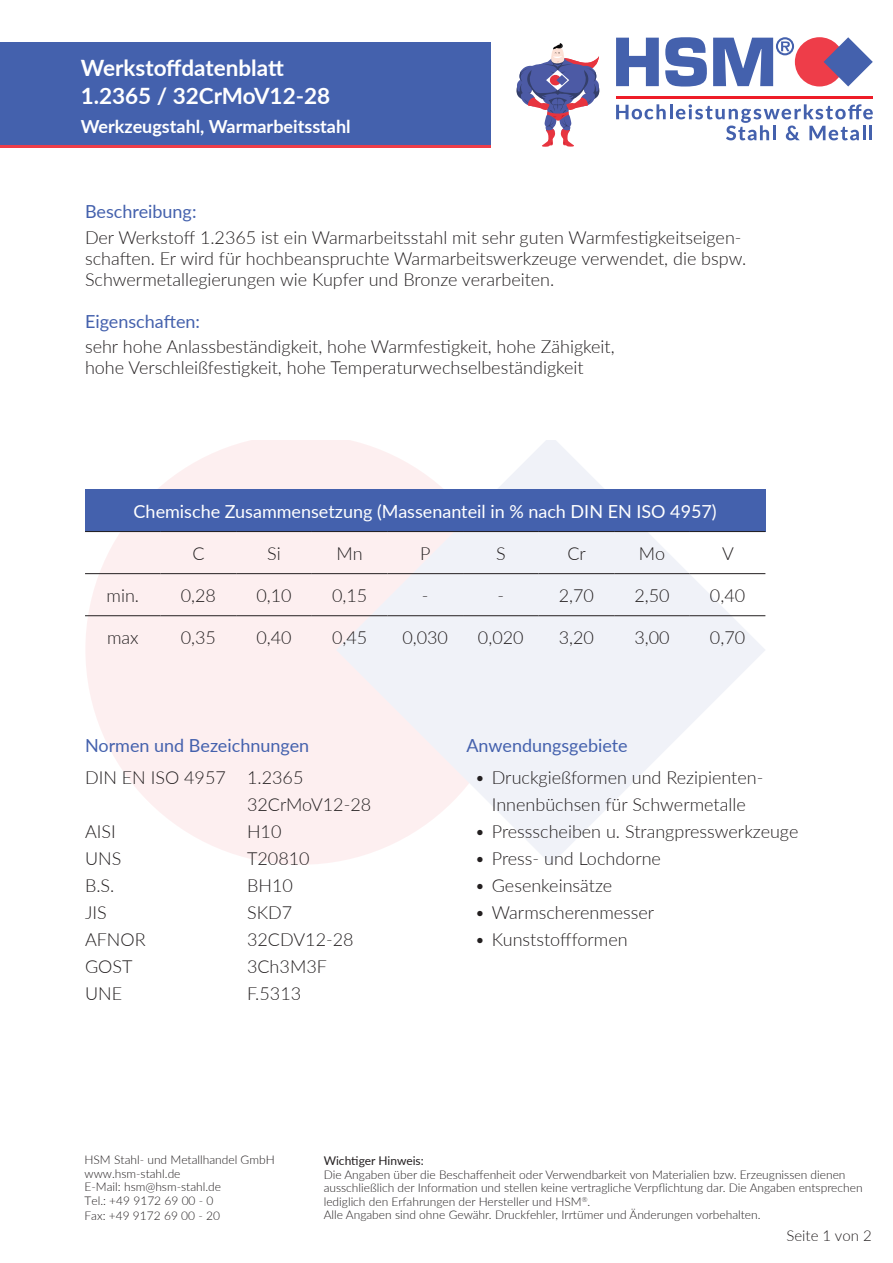
<style>
.page{position:relative;width:893px;height:1263px;background:#fff}
.page>*{position:absolute;margin:0;border:0;box-sizing:border-box;transform-origin:0 0}
.HSM-Überschrift_rot{font:700 22.5px "Lato";color:#fff}
.HSM-Überschrift_rot-2{font:300 18px/21px "Lato";color:#231f20}
.HSM-Überschrift_rot-3{font:18px "Lato";color:#4461ad}
.HSM-Überschrift_rot-4{font:18px "Lato";color:#fff}
.HSM-Überschrift_rot-5{font:700 18px "Lato";color:#fff}
.t1{font:300 15px "Lato";color:#231f20}
.t2{font:300 12px/13.5px "Lato";color:#231f20}
.t3{font:12px "Lato";color:#231f20}
</style>
<div class="page">
<div style="left:0;top:43px;width:490px;height:102px;background:#4461ad"></div>
<hr style="left:616px;top:96px;width:257px;height:2px;background:#ee1c28">
<svg style="left:616px;top:38px;width:43px;height:48px"></svg>
<svg style="left:665px;top:37px;width:42px;height:50px"></svg>
<svg style="left:713px;top:37px;width:81px;height:49px"></svg>
<div style="left:795px;top:37px;width:49px;height:49px;background:#ee3d49;border-radius:50%"></div>
<svg style="left:824px;top:37px;width:49px;height:49px"></svg>
<svg style="left:616px;top:104px;width:257px;height:36px"></svg>
<svg style="left:516px;top:43px;width:83px;height:104px"></svg>
<svg style="left:85px;top:440px;width:251px;height:425px;fill:#fdeff0"></svg>
<svg style="left:336px;top:440px;width:429px;height:424px;fill:#f0f2f8"></svg>
<div style="left:85px;top:489px;width:680px;height:42px;background:#4461ad"></div>
<hr style="left:85px;top:531px;width:76px;height:1px;background:#231f20">
<hr style="left:161px;top:531px;width:75px;height:1px;background:#231f20">
<hr style="left:236px;top:531px;width:76px;height:1px;background:#231f20">
<hr style="left:312px;top:531px;width:75px;height:1px;background:#231f20">
<hr style="left:387px;top:531px;width:76px;height:1px;background:#231f20">
<hr style="left:463px;top:531px;width:76px;height:1px;background:#231f20">
<hr style="left:539px;top:531px;width:75px;height:1px;background:#231f20">
<hr style="left:614px;top:531px;width:76px;height:1px;background:#231f20">
<hr style="left:690px;top:531px;width:75px;height:1px;background:#231f20">
<hr style="left:85px;top:573px;width:76px;height:1px;background:#231f20">
<hr style="left:161px;top:573px;width:75px;height:1px;background:#231f20">
<hr style="left:236px;top:573px;width:76px;height:1px;background:#231f20">
<hr style="left:312px;top:573px;width:75px;height:1px;background:#231f20">
<hr style="left:387px;top:573px;width:76px;height:1px;background:#231f20">
<hr style="left:463px;top:573px;width:76px;height:1px;background:#231f20">
<hr style="left:539px;top:573px;width:75px;height:1px;background:#231f20">
<hr style="left:614px;top:573px;width:76px;height:1px;background:#231f20">
<hr style="left:690px;top:573px;width:75px;height:1px;background:#231f20">
<hr style="left:85px;top:615px;width:76px;height:1px;background:#231f20">
<hr style="left:161px;top:615px;width:75px;height:1px;background:#231f20">
<hr style="left:236px;top:615px;width:76px;height:1px;background:#231f20">
<hr style="left:312px;top:615px;width:75px;height:1px;background:#231f20">
<hr style="left:387px;top:615px;width:76px;height:1px;background:#231f20">
<hr style="left:463px;top:615px;width:76px;height:1px;background:#231f20">
<hr style="left:539px;top:615px;width:75px;height:1px;background:#231f20">
<hr style="left:614px;top:615px;width:76px;height:1px;background:#231f20">
<hr style="left:690px;top:615px;width:75px;height:1px;background:#231f20">
<hr style="left:0;top:145px;width:490px;height:2px;background:#ee3d49">
<p class="HSM-Überschrift_rot" style="left:81px;top:51px;width:205px">Werkstoffdatenblatt</p>
<p class="HSM-Überschrift_rot" style="left:81px;top:79px;width:251px">1.2365 / 32CrMoV12-28</p>
<p class="HSM-Überschrift_rot-5" style="left:81px;top:113px;width:271px">Werkzeugstahl, Warmarbeitsstahl</p>
<p class="HSM-Überschrift_rot-3" style="left:85px;top:199px;width:113px">Beschreibung:</p>
<p class="HSM-Überschrift_rot-2" style="left:85px;top:226px;width:663px">Der Werkstoff 1.2365 ist ein Warmarbeitsstahl mit sehr guten Warmfestigkeitseigen&shy;schaften. Er wird für hochbeanspruchte Warmarbeitswerkzeuge verwendet, die bspw.<br>Schwermetallegierungen wie Kupfer und Bronze verarbeiten.</p>
<p class="HSM-Überschrift_rot-3" style="left:85px;top:308px;width:117px">Eigenschaften:</p>
<p class="HSM-Überschrift_rot-2" style="left:85px;top:335px;width:531px">sehr hohe Anlassbeständigkeit, hohe Warmfestigkeit, hohe Zähigkeit, hohe Verschleißfestigkeit, hohe Temperaturwechselbeständigkeit</p>
<p class="HSM-Überschrift_rot-4" style="left:134px;top:498px;width:585px">Chemische Zusammensetzung (Massenanteil in % nach DIN EN ISO 4957)</p>
<p class="HSM-Überschrift_rot-2" style="left:192px;top:542px;width:14px">C</p>
<p class="HSM-Überschrift_rot-2" style="left:267px;top:542px;width:15px">Si</p>
<p class="HSM-Überschrift_rot-2" style="left:337px;top:542px;width:28px">Mn</p>
<p class="HSM-Überschrift_rot-2" style="left:420px;top:542px;width:12px">P</p>
<p class="HSM-Überschrift_rot-2" style="left:496px;top:542px;width:11px">S</p>
<p class="HSM-Überschrift_rot-2" style="left:567px;top:542px;width:20px">Cr</p>
<p class="HSM-Überschrift_rot-2" style="left:639px;top:542px;width:28px">Mo</p>
<p class="HSM-Überschrift_rot-2" style="left:722px;top:542px;width:13px">V</p>
<p class="HSM-Überschrift_rot-2" style="left:107px;top:584px;width:34px">min.</p>
<p class="HSM-Überschrift_rot-2" style="left:181px;top:584px;width:37px">0,28</p>
<p class="HSM-Überschrift_rot-2" style="left:256px;top:584px;width:37px">0,10</p>
<p class="HSM-Überschrift_rot-2" style="left:332px;top:584px;width:37px">0,15</p>
<p class="HSM-Überschrift_rot-2" style="left:422px;top:584px;width:8px">-</p>
<p class="HSM-Überschrift_rot-2" style="left:497px;top:584px;width:8px">-</p>
<p class="HSM-Überschrift_rot-2" style="left:559px;top:584px;width:37px">2,70</p>
<p class="HSM-Überschrift_rot-2" style="left:634px;top:584px;width:37px">2,50</p>
<p class="HSM-Überschrift_rot-2" style="left:710px;top:584px;width:37px">0,40</p>
<p class="HSM-Überschrift_rot-2" style="left:107px;top:626px;width:33px">max</p>
<p class="HSM-Überschrift_rot-2" style="left:181px;top:626px;width:37px">0,35</p>
<p class="HSM-Überschrift_rot-2" style="left:256px;top:626px;width:37px">0,40</p>
<p class="HSM-Überschrift_rot-2" style="left:332px;top:626px;width:37px">0,45</p>
<p class="HSM-Überschrift_rot-2" style="left:402px;top:626px;width:47px">0,030</p>
<p class="HSM-Überschrift_rot-2" style="left:478px;top:626px;width:47px">0,020</p>
<p class="HSM-Überschrift_rot-2" style="left:559px;top:626px;width:37px">3,20</p>
<p class="HSM-Überschrift_rot-2" style="left:634px;top:626px;width:37px">3,00</p>
<p class="HSM-Überschrift_rot-2" style="left:710px;top:626px;width:37px">0,70</p>
<p class="HSM-Überschrift_rot-3" style="left:85px;top:733px;width:226px">Normen und Bezeichnungen</p>
<p class="HSM-Überschrift_rot-2" style="left:85px;top:766px;width:220px">DIN EN ISO 4957 1.2365</p>
<p class="HSM-Überschrift_rot-2" style="left:247px;top:793px;width:126px">32CrMoV12-28</p>
<p class="HSM-Überschrift_rot-2" style="left:85px;top:820px;width:32px">AISI</p>
<p class="HSM-Überschrift_rot-2" style="left:247px;top:820px;width:36px">H10</p>
<p class="HSM-Überschrift_rot-2" style="left:85px;top:847px;width:38px">UNS</p>
<p class="HSM-Überschrift_rot-2" style="left:247px;top:847px;width:64px">T20810</p>
<p class="HSM-Überschrift_rot-2" style="left:85px;top:874px;width:31px">B.S.</p>
<p class="HSM-Überschrift_rot-2" style="left:247px;top:874px;width:47px">BH10</p>
<p class="HSM-Überschrift_rot-2" style="left:85px;top:901px;width:23px">JIS</p>
<p class="HSM-Überschrift_rot-2" style="left:247px;top:901px;width:47px">SKD7</p>
<p class="HSM-Überschrift_rot-2" style="left:85px;top:928px;width:62px">AFNOR</p>
<p class="HSM-Überschrift_rot-2" style="left:247px;top:928px;width:108px">32CDV12-28</p>
<p class="HSM-Überschrift_rot-2" style="left:85px;top:955px;width:49px">GOST</p>
<p class="HSM-Überschrift_rot-2" style="left:247px;top:955px;width:81px">3Ch3M3F</p>
<p class="HSM-Überschrift_rot-2" style="left:85px;top:982px;width:39px">UNE</p>
<p class="HSM-Überschrift_rot-2" style="left:247px;top:982px;width:56px">F.5313</p>
<p class="HSM-Überschrift_rot-3" style="left:466px;top:733px;width:163px">Anwendungsgebiete</p>
<p class="HSM-Überschrift_rot-2" style="left:475px;top:763px;width:290px;line-height:27px;text-align:center">• Druckgießformen und Rezipienten-<br>Innenbüchsen für Schwermetalle</p>
<p class="HSM-Überschrift_rot-2" style="left:475px;top:820px;width:325px">• Pressscheiben u. Strangpresswerkzeuge</p>
<p class="HSM-Überschrift_rot-2" style="left:475px;top:847px;width:188px">• Press- und Lochdorne</p>
<p class="HSM-Überschrift_rot-2" style="left:475px;top:874px;width:139px">• Gesenkeinsätze</p>
<p class="HSM-Überschrift_rot-2" style="left:475px;top:901px;width:181px">• Warmscherenmesser</p>
<p class="HSM-Überschrift_rot-2" style="left:475px;top:928px;width:154px">• Kunststoffformen</p>
<p class="t2" style="left:85px;top:1153px;width:192px">HSM Stahl- und Metallhandel GmbH www.hsm-stahl.de<br>E-Mail: hsm@hsm-stahl.de<br>Tel.: +49 9172 69 00 - 0</p>
<p class="t2" style="left:85px;top:1208px;width:137px">Fax: +49 9172 69 00 - 20</p>
<p class="t3" style="left:324px;top:1152px;width:102px">Wichtiger Hinweis:</p>
<p class="t2" style="left:324px;top:1167px;width:540px">Die Angaben über die Beschaffenheit oder Verwendbarkeit von Materialien bzw. Erzeugnissen dienen ausschließlich der Information und stellen keine vertragliche Verpflichtung dar. Die Angaben entsprechen lediglich den Erfahrungen der Hersteller und HSM<sup>®</sup>.<br>Alle Angaben sind ohne Gewähr. Druckfehler, Irrtümer und Änderungen vorbehalten.</p>
<p class="t1" style="left:786px;top:1225px;width:87px">Seite 1 von 2</p>
</div>
